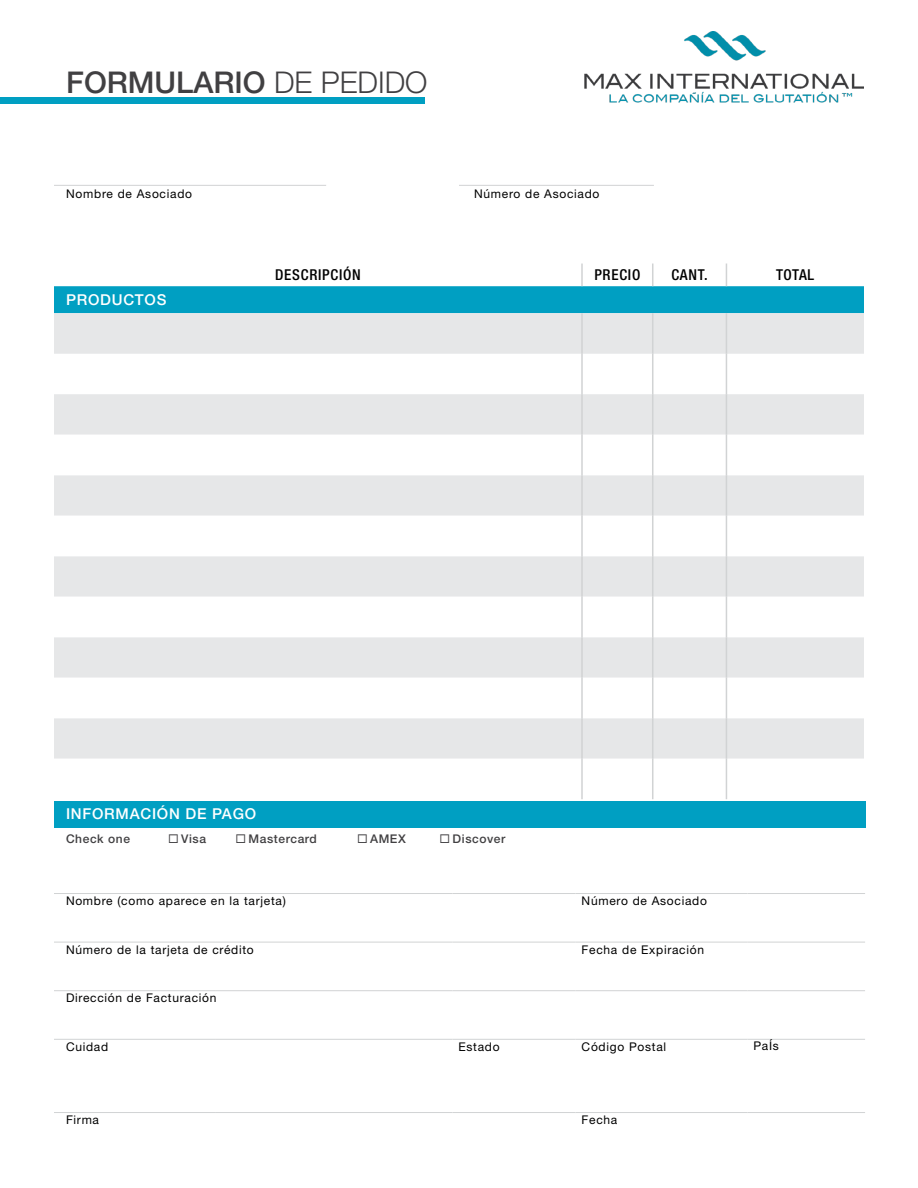
<style>
.page{position:relative;width:918px;height:1188px;background:#fff}
.page>*{position:absolute;margin:0;border:0;box-sizing:border-box;transform-origin:0 0}
.t1{font:500 30px "Helvetica Neue LT Std";color:#414042}
.t2{font:500 condensed 15px "Helvetica Neue LT Std";letter-spacing:.05em;color:#000}
.t3{font:500 15px "Helvetica Neue LT Std";letter-spacing:.05em;color:#fff}
.t4{font:12px "Helvetica Neue LT Std";letter-spacing:.06em;color:#000}
.t5{font:500 12px "Helvetica Neue LT Std";letter-spacing:.05em;color:#414042}
.s1{font-weight:300}
</style>
<div class="page">
<div style="left:0;top:97px;width:425px;height:7px;background:#009fc2"></div>
<img style="left:584px;top:32px;width:280px;height:71px">
<svg style="left:54px;top:313px;width:810px;height:122px;fill:#e6e7e8"></svg>
<svg style="left:54px;top:435px;width:810px;height:364px"></svg>
<hr style="left:581px;top:313px;width:2px;height:41px;background:#d1d3d4">
<hr style="left:652px;top:313px;width:1px;height:41px;background:#d1d3d4">
<hr style="left:581px;top:354px;width:2px;height:40px;background:#d1d3d4">
<hr style="left:652px;top:354px;width:1px;height:40px;background:#d1d3d4">
<hr style="left:581px;top:394px;width:2px;height:41px;background:#d1d3d4">
<hr style="left:652px;top:394px;width:1px;height:41px;background:#d1d3d4">
<hr style="left:581px;top:435px;width:2px;height:40px;background:#d1d3d4">
<hr style="left:652px;top:435px;width:1px;height:40px;background:#d1d3d4">
<hr style="left:581px;top:475px;width:2px;height:41px;background:#d1d3d4">
<hr style="left:652px;top:475px;width:1px;height:41px;background:#d1d3d4">
<hr style="left:581px;top:516px;width:2px;height:40px;background:#d1d3d4">
<hr style="left:652px;top:516px;width:1px;height:40px;background:#d1d3d4">
<hr style="left:581px;top:556px;width:2px;height:41px;background:#d1d3d4">
<hr style="left:652px;top:556px;width:1px;height:41px;background:#d1d3d4">
<hr style="left:581px;top:597px;width:2px;height:40px;background:#d1d3d4">
<hr style="left:652px;top:597px;width:1px;height:40px;background:#d1d3d4">
<hr style="left:581px;top:637px;width:2px;height:41px;background:#d1d3d4">
<hr style="left:652px;top:637px;width:1px;height:41px;background:#d1d3d4">
<hr style="left:581px;top:678px;width:2px;height:40px;background:#d1d3d4">
<hr style="left:652px;top:678px;width:1px;height:40px;background:#d1d3d4">
<hr style="left:581px;top:718px;width:2px;height:41px;background:#d1d3d4">
<hr style="left:652px;top:718px;width:1px;height:41px;background:#d1d3d4">
<hr style="left:581px;top:759px;width:2px;height:40px;background:#d1d3d4">
<hr style="left:652px;top:759px;width:1px;height:40px;background:#d1d3d4">
<svg style="left:54px;top:264px;width:810px;height:49px"></svg>
<hr style="left:726px;top:313px;width:1px;height:41px;background:#d1d3d4">
<hr style="left:726px;top:354px;width:1px;height:40px;background:#d1d3d4">
<hr style="left:726px;top:394px;width:1px;height:41px;background:#d1d3d4">
<hr style="left:726px;top:435px;width:1px;height:40px;background:#d1d3d4">
<hr style="left:726px;top:475px;width:1px;height:41px;background:#d1d3d4">
<hr style="left:726px;top:516px;width:1px;height:40px;background:#d1d3d4">
<hr style="left:726px;top:556px;width:1px;height:41px;background:#d1d3d4">
<hr style="left:726px;top:597px;width:1px;height:40px;background:#d1d3d4">
<hr style="left:726px;top:637px;width:1px;height:41px;background:#d1d3d4">
<hr style="left:726px;top:678px;width:1px;height:40px;background:#d1d3d4">
<hr style="left:726px;top:718px;width:1px;height:41px;background:#d1d3d4">
<hr style="left:726px;top:759px;width:1px;height:40px;background:#d1d3d4">
<div style="left:54px;top:801px;width:811px;height:27px;background:#009fc2"></div>
<hr style="left:54px;top:893px;width:162px;height:1px;background:#d1d3d4">
<hr style="left:216px;top:893px;width:237px;height:1px;background:#d1d3d4">
<hr style="left:453px;top:893px;width:123px;height:1px;background:#d1d3d4">
<hr style="left:576px;top:893px;width:171px;height:1px;background:#d1d3d4">
<hr style="left:747px;top:893px;width:118px;height:1px;background:#d1d3d4">
<hr style="left:54px;top:942px;width:162px;height:1px;background:#d1d3d4">
<hr style="left:216px;top:942px;width:237px;height:1px;background:#d1d3d4">
<hr style="left:453px;top:942px;width:123px;height:1px;background:#d1d3d4">
<hr style="left:576px;top:942px;width:171px;height:1px;background:#d1d3d4">
<hr style="left:747px;top:942px;width:118px;height:1px;background:#d1d3d4">
<hr style="left:54px;top:990px;width:162px;height:1px;background:#d1d3d4">
<hr style="left:216px;top:990px;width:237px;height:1px;background:#d1d3d4">
<hr style="left:453px;top:990px;width:123px;height:1px;background:#d1d3d4">
<hr style="left:576px;top:990px;width:171px;height:1px;background:#d1d3d4">
<hr style="left:747px;top:990px;width:118px;height:1px;background:#d1d3d4">
<hr style="left:54px;top:1039px;width:162px;height:1px;background:#d1d3d4">
<hr style="left:216px;top:1039px;width:237px;height:1px;background:#d1d3d4">
<hr style="left:453px;top:1039px;width:123px;height:1px;background:#d1d3d4">
<hr style="left:576px;top:1039px;width:171px;height:1px;background:#d1d3d4">
<hr style="left:747px;top:1039px;width:118px;height:1px;background:#d1d3d4">
<hr style="left:54px;top:1112px;width:162px;height:1px;background:#d1d3d4">
<hr style="left:216px;top:1112px;width:237px;height:1px;background:#d1d3d4">
<hr style="left:453px;top:1112px;width:123px;height:1px;background:#d1d3d4">
<hr style="left:576px;top:1112px;width:171px;height:1px;background:#d1d3d4">
<hr style="left:747px;top:1112px;width:118px;height:1px;background:#d1d3d4">
<hr style="left:54px;top:185px;width:272px;height:1px;background:#d1d3d4">
<hr style="left:459px;top:185px;width:195px;height:1px;background:#d1d3d4">
<h1 class="t1" style="left:66px;top:65px;width:363px">FORMULARIO <span class="s1">DE PEDIDO</span></h1>
<p class="t4" style="left:66px;top:187px;width:127px">Nombre de Asociado</p>
<p class="t4" style="left:474px;top:187px;width:127px">Número de Asociado</p>
<p class="t3" style="left:66px;top:291px;width:102px">PRODUCTOS</p>
<p class="t2" style="left:275px;top:266px;width:87px">DESCRIPCIÓN</p>
<p class="t2" style="left:594px;top:266px;width:47px">PRECIO</p>
<p class="t2" style="left:671px;top:266px;width:38px">CANT.</p>
<p class="t2" style="left:776px;top:266px;width:39px">TOTAL</p>
<p class="t3" style="left:66px;top:805px;width:192px">INFORMACIÓN DE PAGO</p>
<p class="t5" style="left:66px;top:831px;width:66px">Check one</p>
<p class="t5" style="left:168px;top:831px;width:40px">◻ Visa</p>
<p class="t5" style="left:236px;top:831px;width:83px">◻ Mastercard</p>
<p class="t5" style="left:357px;top:831px;width:50px">◻ AMEX</p>
<p class="t5" style="left:440px;top:831px;width:67px">◻ Discover</p>
<p class="t4" style="left:66px;top:894px;width:221px">Nombre (como aparece en la tarjeta)</p>
<p class="t4" style="left:582px;top:894px;width:127px">Número de Asociado</p>
<p class="t4" style="left:66px;top:942px;width:189px">Número de la tarjeta de crédito</p>
<p class="t4" style="left:582px;top:942px;width:124px">Fecha de Expiración</p>
<p class="t4" style="left:66px;top:991px;width:152px">Dirección de Facturación</p>
<p class="t4" style="left:66px;top:1039px;width:44px">Cuidad</p>
<p class="t4" style="left:459px;top:1039px;width:43px">Estado</p>
<p class="t4" style="left:582px;top:1039px;width:86px">Código Postal</p>
<p class="t4" style="left:753px;top:1039px;width:27px">PaÍs</p>
<p class="t4" style="left:66px;top:1113px;width:35px">Firma</p>
<p class="t4" style="left:582px;top:1113px;width:37px">Fecha</p>
</div>
